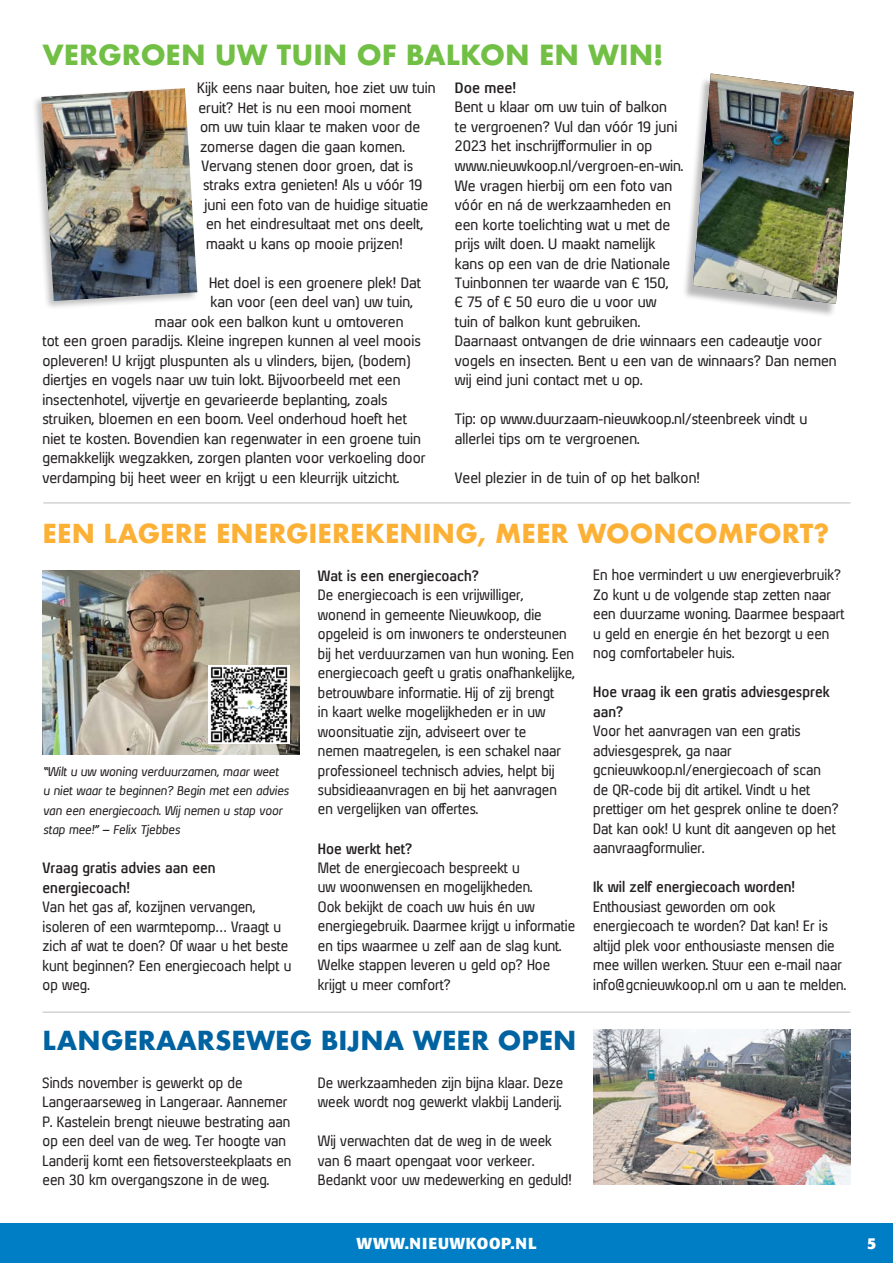
<style>
.page{position:relative;width:893px;height:1263px;background:#fff}
.page>*{position:absolute;margin:0;border:0;box-sizing:border-box;transform-origin:0 0}
.t1{font:700 27px "Futura";color:#71bf44}
.t2{font:700 25.5px "Futura";color:#fcb136}
.t3{font:700 25.5px "Futura";color:#0063a1}
.t4{font:700 15.75px "Formata";letter-spacing:.05em;color:#fff}
.t5{font:14.25px/19.5px "Xenu";color:#231f20;scale:.95 1}
.t6{font:14.25px/19.5px "Xenu";color:#231f20}
.t7{font:700 14.25px/19.5px "Xenu";color:#231f20;scale:.95 1}
.t8{font:700 14.25px "Xenu";color:#231f20}
.t9{font:italic 12px/19.5px "Xenu";color:#231f20}
</style>
<div class="page">
<div style="left:682px;top:77px;width:171px;height:241px;background:#231f20;opacity:.31"></div>
<img style="left:693px;top:74px;width:161px;height:230px">
<div style="left:32px;top:86px;width:167px;height:224px;background:#231f20;opacity:.3"></div>
<img style="left:41px;top:88px;width:156px;height:213px">
<hr style="left:43px;top:503px;width:807px;height:1px;background:#bcbdc0">
<hr style="left:43px;top:1012px;width:807px;height:1px;background:#bcbdc0">
<img style="left:43px;top:570px;width:257px;height:184px">
<img style="left:209px;top:666px;width:80px;height:78px">
<img style="left:593px;top:1029px;width:257px;height:156px">
<div style="left:0;top:1224px;width:893px;height:39px;background:#007ec5"></div>
<h1 class="t1" style="left:43px;top:35px;width:623px">VERGROEN UW TUIN OF BALKON EN WIN!</h1>
<p class="t6" style="left:197px;top:78px;width:240px">Kijk eens naar buiten, hoe ziet uw tuin</p>
<p class="t6" style="left:199px;top:97px;width:214px">eruit? Het is nu een mooi moment</p>
<p class="t6" style="left:200px;top:117px;width:222px">om uw tuin klaar te maken voor de</p>
<p class="t6" style="left:200px;top:136px;width:206px">zomerse dagen die gaan komen.</p>
<p class="t6" style="left:202px;top:156px;width:213px">Vervang stenen door groen, dat is</p>
<p class="t6" style="left:203px;top:175px;width:221px">straks extra genieten! Als u vóór 19</p>
<p class="t6" style="left:204px;top:195px;width:225px">juni een foto van de huidige situatie</p>
<p class="t6" style="left:206px;top:214px;width:219px">en het eindresultaat met ons deelt,</p>
<p class="t6" style="left:206px;top:234px;width:198px">maakt u kans op mooie prijzen!</p>
<p class="t6" style="left:209px;top:273px;width:213px">Het doel is een groenere plek! Dat</p>
<p class="t6" style="left:210px;top:292px;width:204px">kan voor (een deel van) uw tuin,</p>
<p class="t6" style="left:155px;top:312px;width:250px">maar ook een balkon kunt u omtoveren</p>
<p class="t6" style="left:42px;top:331px;width:380px">tot een groen paradijs. Kleine ingrepen kunnen al veel moois</p>
<p class="t6" style="left:42px;top:351px;width:370px">opleveren! U krijgt pluspunten als u vlinders, bijen, (bodem)</p>
<p class="t6" style="left:42px;top:370px;width:360px">diertjes en vogels naar uw tuin lokt. Bijvoorbeeld met een</p>
<p class="t6" style="left:42px;top:390px;width:346px">insectenhotel, vijvertje en gevarieerde beplanting, zoals</p>
<p class="t6" style="left:42px;top:409px;width:366px">struiken, bloemen en een boom. Veel onderhoud hoeft het</p>
<p class="t6" style="left:42px;top:429px;width:380px">niet te kosten. Bovendien kan regenwater in een groene tuin</p>
<p class="t6" style="left:42px;top:448px;width:385px">gemakkelijk wegzakken, zorgen planten voor verkoeling door</p>
<p class="t6" style="left:42px;top:468px;width:358px">verdamping bij heet weer en krijgt u een kleurrijk uitzicht.</p>
<p class="t8" style="left:455px;top:79px;width:63px">Doe mee!</p>
<p class="t6" style="left:455px;top:97px;width:383px">Bent u klaar om uw tuin of balkon<br>te vergroenen? Vul dan vóór 19 juni<br>2023 het inschrijfformulier in op www.nieuwkoop.nl/vergroen-en-win.<br>We vragen hierbij om een foto van<br>vóór en ná de werkzaamheden en<br>een korte toelichting wat u met de<br>prijs wilt doen. U maakt namelijk<br>kans op een van de drie Nationale<br>Tuinbonnen ter waarde van € 150,<br>€ 75 of € 50 euro die u voor uw<br>tuin of balkon kunt gebruiken.<br>Daarnaast ontvangen de drie winnaars een cadeautje voor vogels en insecten. Bent u een van de winnaars? Dan nemen wij eind juni contact met u op.</p>
<p class="t6" style="left:455px;top:409px;width:354px">Tip: op www.duurzaam-nieuwkoop.nl/steenbreek vindt u allerlei tips om te vergroenen.</p>
<p class="t6" style="left:455px;top:468px;width:247px">Veel plezier in de tuin of op het balkon!</p>
<h2 class="t2" style="left:43px;top:515px;width:788px">EEN LAGERE ENERGIEREKENING, MEER WOONCOMFORT?</h2>
<p class="t9" style="left:43px;top:761px;width:247px">“Wilt u uw woning verduurzamen, maar weet<br>u niet waar te beginnen? Begin met een advies van een energiecoach. Wij nemen u stap voor stap mee!” – Felix Tjebbes</p>
<p class="t7" style="left:43px;top:858px;width:184px">Vraag gratis advies aan een energiecoach!</p>
<p class="t5" style="left:43px;top:897px;width:263px">Van het gas af, kozijnen vervangen, isoleren of een warmtepomp… Vraagt u zich af wat te doen? Of waar u het beste kunt beginnen? Een energiecoach helpt u op weg.</p>
<p class="t7" style="left:318px;top:565px;width:171px">Wat is een energiecoach?</p>
<p class="t5" style="left:318px;top:585px;width:272px">De energiecoach is een vrijwilliger, wonend in gemeente Nieuwkoop, die opgeleid is om inwoners te ondersteunen bij het verduurzamen van hun woning. Een energiecoach geeft u gratis onafhankelijke, betrouwbare informatie. Hij of zij brengt<br>in kaart welke mogelijkheden er in uw woonsituatie zijn, adviseert over te<br>nemen maatregelen, is een schakel naar professioneel technisch advies, helpt bij subsidieaanvragen en bij het aanvragen en vergelijken van offertes.</p>
<p class="t7" style="left:318px;top:838px;width:101px">Hoe werkt het?</p>
<p class="t5" style="left:318px;top:858px;width:272px">Met de energiecoach bespreekt u<br>uw woonwensen en mogelijkheden.<br>Ook bekijkt de coach uw huis én uw energiegebruik. Daarmee krijgt u informatie en tips waarmee u zelf aan de slag kunt.<br>Welke stappen leveren u geld op? Hoe krijgt u meer comfort?</p>
<h2 class="t3" style="left:43px;top:1022px;width:535px">LANGERAARSEWEG BIJNA WEER OPEN</h2>
<p class="t5" style="left:43px;top:1072px;width:263px">Sinds november is gewerkt op de Langeraarseweg in Langeraar. Aannemer P. Kastelein brengt nieuwe bestrating aan op een deel van de weg. Ter hoogte van Landerij komt een fietsoversteekplaats en een 30 km overgangszone in de weg.</p>
<p class="t5" style="left:318px;top:1072px;width:260px">De werkzaamheden zijn bijna klaar. Deze week wordt nog gewerkt vlakbij Landerij.</p>
<p class="t5" style="left:318px;top:1131px;width:269px">Wij verwachten dat de weg in de week van 6 maart opengaat voor verkeer.<br>Bedankt voor uw medewerking en geduld!</p>
<p class="t5" style="left:593px;top:565px;width:266px">En hoe vermindert u uw energieverbruik?<br>Zo kunt u de volgende stap zetten naar een duurzame woning. Daarmee bespaart u geld en energie én het bezorgt u een nog comfortabeler huis.</p>
<p class="t7" style="left:593px;top:682px;width:250px">Hoe vraag ik een gratis adviesgesprek aan?</p>
<p class="t5" style="left:593px;top:721px;width:260px">Voor het aanvragen van een gratis adviesgesprek, ga naar gcnieuwkoop.nl/energiecoach of scan de QR-code bij dit artikel. Vindt u het prettiger om het gesprek online te doen?<br>Dat kan ook! U kunt dit aangeven op het aanvraagformulier.</p>
<p class="t7" style="left:593px;top:877px;width:214px">Ik wil zelf energiecoach worden!</p>
<p class="t5" style="left:593px;top:897px;width:268px">Enthousiast geworden om ook energiecoach te worden? Dat kan! Er is altijd plek voor enthousiaste mensen die mee willen werken. Stuur een e-mail naar info@gcnieuwkoop.nl om u aan te melden.</p>
<p class="t4" style="left:356px;top:1233px;width:182px">WWW.NIEUWKOOP.NL</p>
<p class="t4" style="left:867px;top:1233px;width:11px">5</p>
</div>
